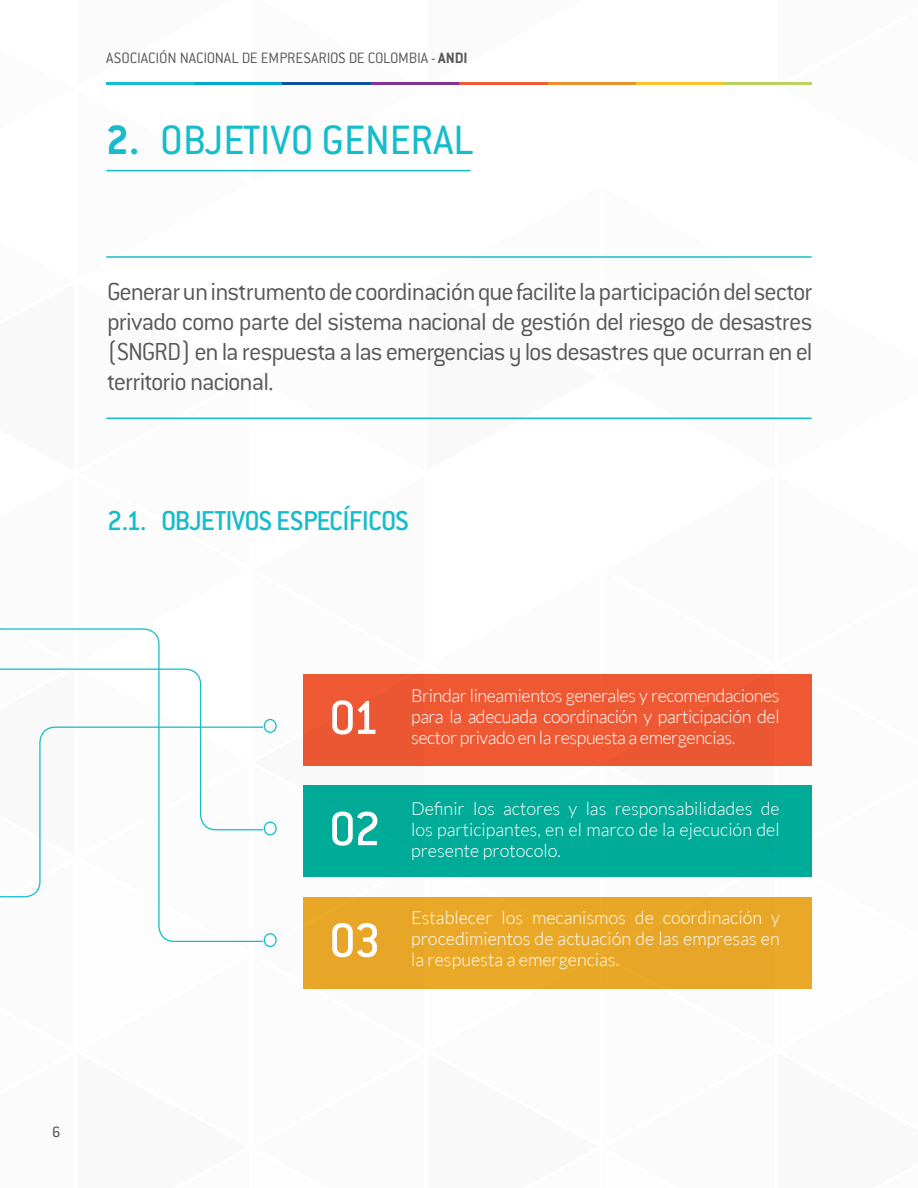
<style>
.page{position:relative;width:918px;height:1188px;background:#fff}
.page>*{position:absolute;margin:0;border:0;box-sizing:border-box;transform-origin:0 0}
.t1{font:500 52.5px/111.1px "Conduit ITC Std";color:#fff}
.t2{font:45px "Conduit ITC Std";color:#14bccc}
.t3{font:500 30px "Conduit ITC Std";letter-spacing:-.03em;color:#14bccc}
.t4{font:300 27px/30px "Conduit ITC Std";letter-spacing:-.04em;color:#57585a;text-align:justify}
.t5{font:300 18px/21px "Lato";color:#fff;text-align:justify}
.t6{font:300 16.5px "Conduit ITC Std";letter-spacing:-.01em;color:#57585a}
.t7{font:16.5px "Conduit ITC Std";color:#57585a}
.s1{font-weight:700}
</style>
<div class="page">
<hr style="left:724px;top:83px;width:88px;height:2px;background:#bbd162">
<hr style="left:194px;top:83px;width:89px;height:2px;background:#00a9d0">
<hr style="left:106px;top:83px;width:88px;height:2px;background:#14bccc">
<hr style="left:371px;top:83px;width:88px;height:2px;background:#843392">
<hr style="left:283px;top:83px;width:88px;height:2px;background:#0e52a3">
<hr style="left:635px;top:83px;width:89px;height:2px;background:#fbbf30">
<hr style="left:547px;top:83px;width:88px;height:2px;background:#e8922d">
<hr style="left:459px;top:83px;width:88px;height:2px;background:#f05933">
<div style="left:303px;top:897px;width:509px;height:92px;background:#eba928"></div>
<div style="left:303px;top:786px;width:509px;height:91px;background:#00ad9a"></div>
<div style="left:303px;top:674px;width:509px;height:91px;background:#f05933"></div>
<hr style="left:106px;top:170px;width:364px;height:1px;background:#14bccc">
<hr style="left:106px;top:418px;width:706px;height:1px;background:#14bccc">
<hr style="left:106px;top:256px;width:706px;height:2px;background:#14bccc">
<svg style="left:0;top:628px;width:277px;height:320px"></svg>
<svg style="left:0;top:718px;width:277px;height:180px"></svg>
<p class="t6" style="left:106px;top:48px;width:363px">ASOCIACIÓN NACIONAL DE EMPRESARIOS DE COLOMBIA - <span class="s1">ANDI</span></p>
<h2 class="t2" style="left:106px;top:113px;width:368px"><span class="s1">2.</span> OBJETIVO GENERAL</h2>
<p class="t4" style="left:107px;top:276px;width:707px">Generar un instrumento de coordinación que facilite la participación del sector privado como parte del sistema nacional de gestión del riesgo de desastres (SNGRD) en la respuesta a las emergencias y los desastres que ocurran en el territorio nacional.</p>
<h3 class="t3" style="left:107px;top:502px;width:304px">2.1. OBJETIVOS ESPECÍFICOS</h3>
<p class="t7" style="left:52px;top:1122px;width:10px">6</p>
<h1 class="t1" style="left:329px;top:660px;width:53px">01<br>02</h1>
<h1 class="t1" style="left:329px;top:883px;width:53px">03</h1>
<p class="t5" style="left:411px;top:685px;width:370px">Brindar lineamientos generales y recomendaciones para la adecuada coordinación y participación del sector privado en la respuesta a emergencias.</p>
<p class="t5" style="left:411px;top:798px;width:370px">Definir los actores y las responsabilidades de los participantes, en el marco de la ejecución del presente protocolo.</p>
<p class="t5" style="left:411px;top:907px;width:370px">Establecer los mecanismos de coordinación y procedimientos de actuación de las empresas en</p>
<p class="t5" style="left:411px;top:949px;width:210px">la respuesta a emergencias.</p>
</div>
